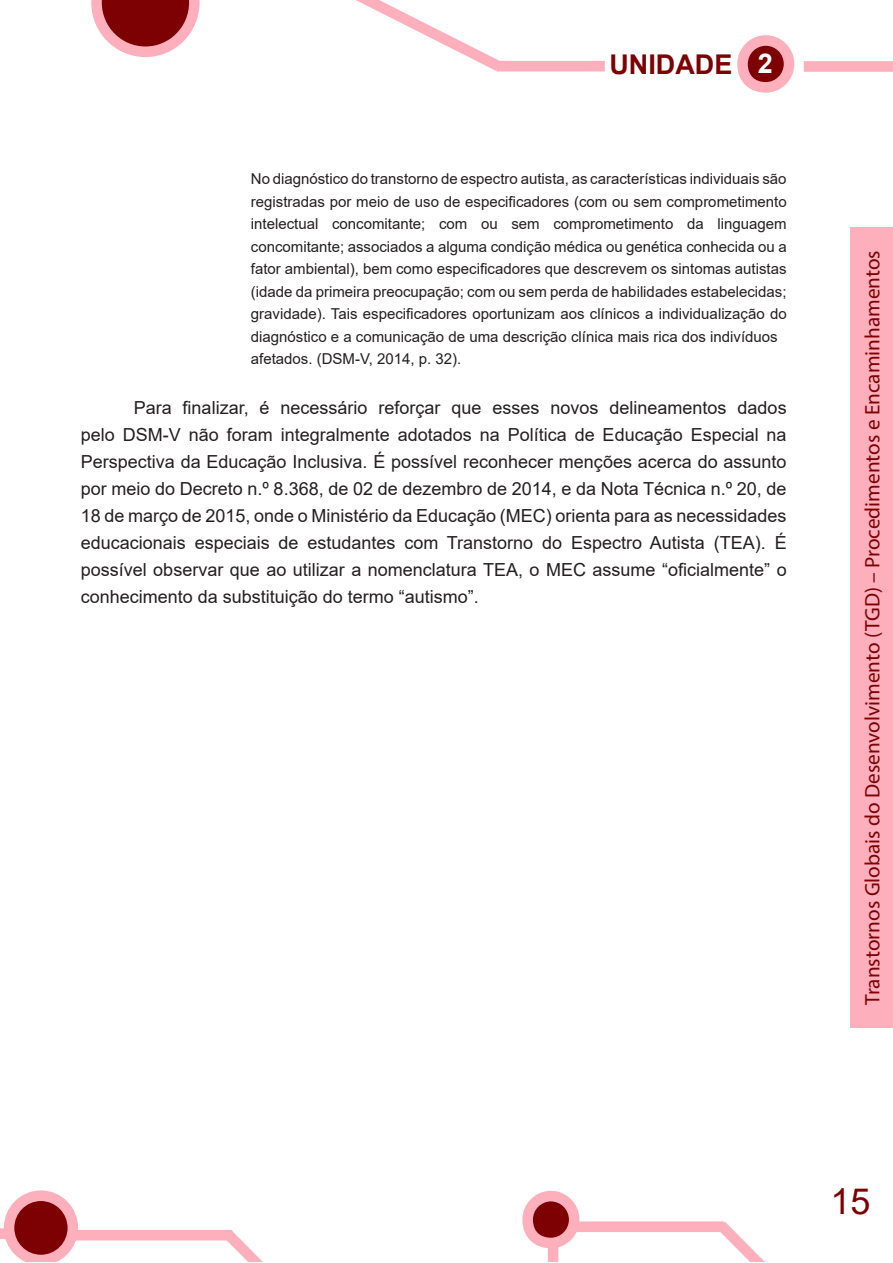
<style>
.page{position:relative;width:893px;height:1263px;background:#fff}
.page>*{position:absolute;margin:0;border:0;box-sizing:border-box;transform-origin:0 0}
.t1{font:36px "Arial";color:#7d0003}
.t2{font:700 27.15px "Arial";color:#7d0003}
.t3{font:21px "Myriad Pro";color:#7d0003}
.t4{font:18px/27px "Arial";color:#231f20;text-align:justify}
.t5{font:15px/22.5px "Arial";color:#231f20;text-align:justify}
.s1{color:#fff}
</style>
<div class="page">
<div style="left:804px;top:61px;width:89px;height:11px;background:#feafbc"></div>
<svg style="left:356px;top:0;width:156px;height:72px"></svg>
<div style="left:742px;top:40px;width:47px;height:47px;background:#7d0003;border-radius:50%"></div>
<div style="left:737px;top:35px;width:57px;height:58px;border:11px solid #feafbc;border-radius:50%"></div>
<div style="left:496px;top:61px;width:109px;height:10px;background:#feafbc"></div>
<svg style="left:91px;top:0;width:109px;height:57px"></svg>
<div style="left:850px;top:227px;width:43px;height:800px;background:#feafbc"></div>
<svg style="left:0;top:1190px;width:78px;height:72px"></svg>
<div style="left:74px;top:1230px;width:158px;height:10px;background:#feafbc"></div>
<svg style="left:214px;top:1230px;width:49px;height:32px"></svg>
<div style="left:548px;top:1237px;width:10px;height:25px;background:#feafbc"></div>
<div style="left:528px;top:1196px;width:46px;height:47px;background:#7d0003;border-radius:50%"></div>
<div style="left:522px;top:1191px;width:57px;height:57px;border:11px solid #feafbc;border-radius:50%"></div>
<svg style="left:720px;top:1221px;width:45px;height:41px"></svg>
<div style="left:572px;top:1221px;width:151px;height:11px;background:#feafbc"></div>
<div style="left:1px;top:1228px;width:7px;height:11px;background:#feafbc"></div>
<h2 class="t2" style="left:609px;top:45px;width:165px">UNIDADE <span class="s1">2</span></h2>
<p class="t5" style="left:251px;top:168px;width:537px">No diagnóstico do transtorno de espectro autista, as características individuais são registradas por meio de uso de especificadores (com ou sem comprometimento intelectual concomitante; com ou sem comprometimento da linguagem concomitante; associados a alguma condição médica ou genética conhecida ou a fator ambiental), bem como especificadores que descrevem os sintomas autistas (idade da primeira preocupação; com ou sem perda de habilidades estabelecidas; gravidade). Tais especificadores oportunizam aos clínicos a individualização do diagnóstico e a comunicação de uma descrição clínica mais rica dos indivíduos</p>
<p class="t5" style="left:251px;top:348px;width:212px">afetados. (DSM-V, 2014, p. 32).</p>
<p class="t4" style="left:81px;top:394px;width:707px;text-indent:53px">Para finalizar, é necessário reforçar que esses novos delineamentos dados pelo DSM-V não foram integralmente adotados na Política de Educação Especial na Perspectiva da Educação Inclusiva. É possível reconhecer menções acerca do assunto por meio do Decreto n.º 8.368, de 02 de dezembro de 2014, e da Nota Técnica n.º 20, de 18 de março de 2015, onde o Ministério da Educação (MEC) orienta para as necessidades educacionais especiais de estudantes com Transtorno do Espectro Autista (TEA). É possível observar que ao utilizar a nomenclatura TEA, o MEC assume “oficialmente” o conhecimento da substituição do termo “autismo”.</p>
<h3 class="t3" style="left:859px;top:1005px;width:756px;rotate:-90deg">Transtornos Globais do Desenvolvimento (TGD) – Procedimentos e Encaminhamentos</h3>
<h1 class="t1" style="left:831px;top:1176px;width:42px">15</h1>
</div>
